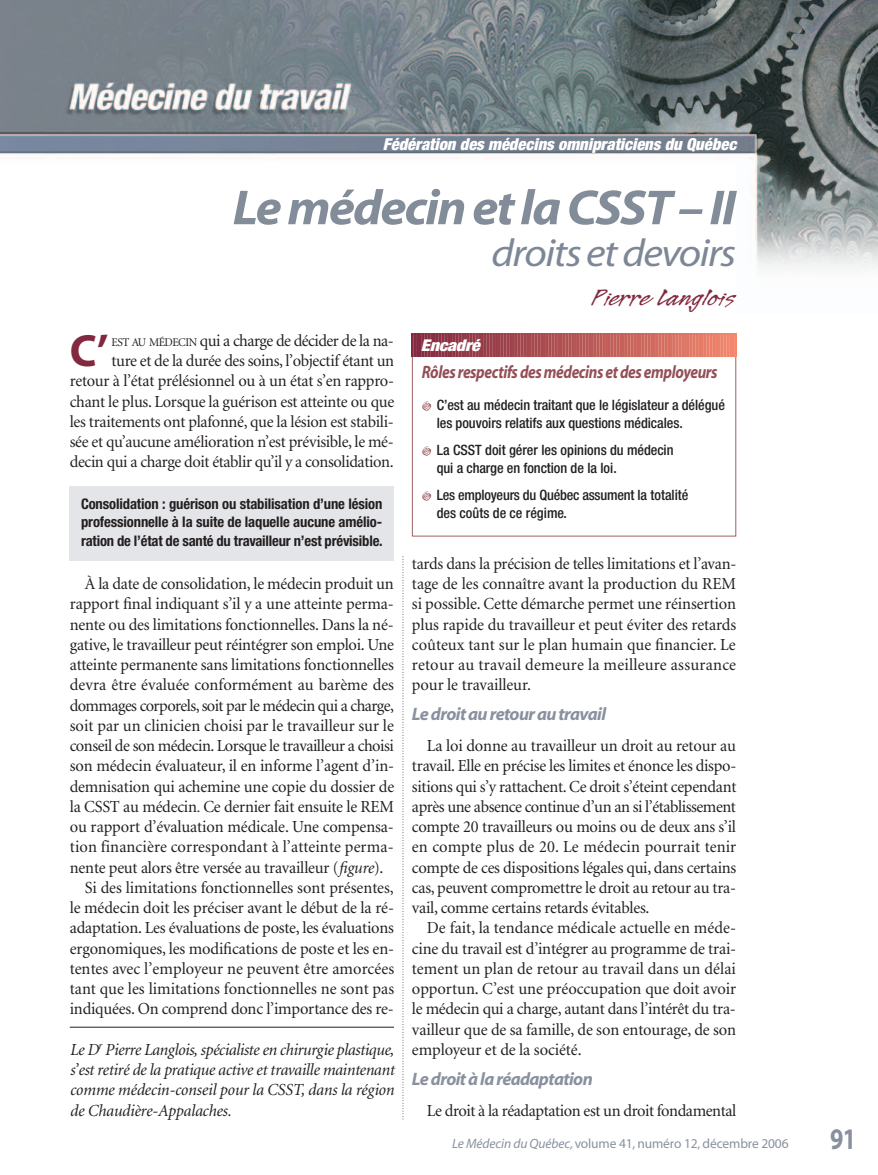
<style>
.page{position:relative;width:878px;height:1175px;background:#fff}
.page>*{position:absolute;margin:0;border:0;box-sizing:border-box;transform-origin:0 0}
.t1{font:italic 700 49.5px "Myriad";letter-spacing:-.035em;color:#838c99;scale:1.05 1}
.t2{font:700 45.3px "Myriad";color:#82293f}
.t3{font:italic 39px "Myriad";letter-spacing:-.035em;color:#7d8796;scale:1.1 1}
.t4{font:700 30px "Myriad";color:#89919e;scale:.8 1}
.t5{font:27px "Legault Std";color:#82293f;scale:1.2 1}
.t6{font:italic 700 18px "Myriad";letter-spacing:-.035em;color:#89919e}
.t7{font:italic 700 18px "Myriad";letter-spacing:-.025em;color:#944f56;scale:.85 1}
.t8{font:16.8px/20.2px "Minion";letter-spacing:-.01em;color:#231f20;text-align:justify}
.t9{font:italic 16.8px/20.2px "Minion";letter-spacing:-.01em;color:#231f20;text-align:justify}
.t10{font:16.8px "Minion";letter-spacing:-.03em;color:#231f20}
.t11{font:16.8px "Minion";letter-spacing:-.035em;color:#231f20}
.t12{font:italic 900 condensed 16.5px "Helvetica Neue";color:#fff}
.t13{font:italic 900 condensed 16.2px "Helvetica Neue";letter-spacing:-.015em;color:#fff;scale:1.11 1}
.t14{font:700 condensed 14.7px/18.8px "Helvetica Neue";letter-spacing:-.015em;color:#231f20;text-align:justify}
.t15{font:500 condensed 14.25px/18px "Helvetica Neue";letter-spacing:-.005em;color:#231f20}
.t16{font:13.5px "Myriad";letter-spacing:-.01em;color:#89919e}
.s1{font-size:11.85px}
.s2{font-size:15px}
.s3{font-style:italic}
</style>
<div class="page">
<div style="left:70px;top:486px;width:324px;height:74px;background:#e3e5e8"></div>
<img style="left:0;top:0;width:878px;height:271px">
<svg style="left:402px;top:556px;width:1px;height:564px"></svg>
<hr style="left:70px;top:1026px;width:324px;height:1px;background:#231f20">
<div style="left:412px;top:334px;width:324px;height:202px;border:1px solid #9e6064"></div>
<svg style="left:412px;top:334px;width:324px;height:22px;background:#b95c5b"></svg>
<p class="t12" style="left:383px;top:138px;width:355px">Fédération des médecins omnipraticiens du Québec</p>
<h1 class="t1" style="left:233px;top:189px;width:481px">Le médecin et la CSST – II</h1>
<h3 class="t3" style="left:491px;top:238px;width:224px">droits et devoirs</h3>
<h3 class="t5" style="left:592px;top:280px;width:121px">Pierre Langlois</h3>
<p class="t8" style="left:70px;top:332px;width:326px;text-align:right"><span class="s1">EST AU MÉDECIN</span> qui a charge de décider de la na-<br>ture et de la durée des soins, l’objectif étant un retour à l’état prélésionnel ou à un état s’en rappro&shy;chant le plus. Lorsque la guérison est atteinte ou que les traitements ont plafonné, que la lésion est stabili&shy;sée et qu’aucune amélioration n’est prévisible, le mé&shy;decin qui a charge doit établir qu’il y a consolidation.</p>
<p class="t14" style="left:81px;top:495px;width:303px">Consolidation : guérison ou stabilisation d’une lésion professionnelle à la suite de laquelle aucune amélio&shy;ration de l’état de santé du travailleur n’est prévisible.</p>
<p class="t8" style="left:85px;top:575px;width:310px">À la date de consolidation, le médecin produit un</p>
<p class="t8" style="left:70px;top:595px;width:325px">rapport final indiquant s’il y a une atteinte perma-</p>
<p class="t8" style="left:70px;top:615px;width:325px">nente ou des limitations fonctionnelles. Dans la né-</p>
<p class="t8" style="left:70px;top:635px;width:325px">gative, le travailleur peut réintégrer son emploi. Une</p>
<p class="t8" style="left:70px;top:656px;width:326px">atteinte permanente sans limitations fonctionnelles</p>
<p class="t8" style="left:70px;top:676px;width:326px">devra être évaluée conformément au barème des</p>
<p class="t11" style="left:70px;top:698px;width:326px">dommages corporels, soit par le médecin qui a charge,</p>
<p class="t8" style="left:70px;top:716px;width:326px">soit par un clinicien choisi par le travailleur sur le</p>
<p class="t10" style="left:70px;top:739px;width:325px">conseil de son médecin. Lorsque le travailleur a choisi</p>
<p class="t8" style="left:70px;top:757px;width:326px">son médecin évaluateur, il en informe l’agent d’in-</p>
<p class="t8" style="left:70px;top:777px;width:326px">demnisation qui achemine une copie du dossier de</p>
<p class="t8" style="left:70px;top:797px;width:326px">la CSST au médecin<span class="s2">.</span> Ce dernier fait ensuite le REM</p>
<p class="t8" style="left:70px;top:818px;width:325px">ou rapport d’évaluation médicale. Une compensa-</p>
<p class="t8" style="left:70px;top:838px;width:325px">tion financière correspondant à l’atteinte perma-</p>
<p class="t8" style="left:70px;top:858px;width:315px">nente peut alors être versée au travailleur (<span class="s3">figure</span>).</p>
<p class="t8" style="left:85px;top:878px;width:310px">Si des limitations fonctionnelles sont présentes,</p>
<p class="t8" style="left:70px;top:899px;width:326px">le médecin doit les préciser avant le début de la ré-</p>
<p class="t8" style="left:70px;top:919px;width:325px">adaptation. Les évaluations de poste, les évaluations</p>
<p class="t8" style="left:70px;top:939px;width:326px">ergonomiques, les modifications de poste et les en-</p>
<p class="t8" style="left:70px;top:959px;width:326px">tentes avec l’employeur ne peuvent être amorcées</p>
<p class="t8" style="left:70px;top:980px;width:326px">tant que les limitations fonctionnelles ne sont pas</p>
<p class="t8" style="left:70px;top:1000px;width:325px">indiquées. On comprend donc l’importance des re-</p>
<h2 class="t2" style="left:70px;top:334px;width:40px">C’</h2>
<p class="t9" style="left:70px;top:1040px;width:326px">Le D<sup>r</sup> Pierre Langlois, spécialiste en chirurgie plastique, s’est retiré de la pratique active et travaille maintenant comme médecin-conseil pour la CSST, dans la région de Chaudière-Appalaches.</p>
<p class="t13" style="left:421px;top:339px;width:54px">Encadré</p>
<p class="t7" style="left:422px;top:365px;width:349px">Rôles respectifs des médecins et des employeurs</p>
<p class="t15" style="left:436px;top:397px;width:290px">C’est au médecin traitant que le législateur a délégué les pouvoirs relatifs aux questions médicales.</p>
<p class="t15" style="left:436px;top:442px;width:238px">La CSST doit gérer les opinions du médecin qui a charge en fonction de la loi.</p>
<p class="t15" style="left:436px;top:487px;width:253px">Les employeurs du Québec assument la totalité des coûts de ce régime.</p>
<p class="t8" style="left:412px;top:554px;width:326px">tards dans la précision de telles limitations et l’avan&shy;tage de les connaître avant la production du REM si possible. Cette démarche permet une réinsertion plus rapide du travailleur et peut éviter des retards coûteux tant sur le plan humain que financier. Le retour au travail demeure la meilleure assurance pour le travailleur.</p>
<p class="t6" style="left:412px;top:707px;width:196px">Ledroit au retour au travail</p>
<p class="t8" style="left:412px;top:737px;width:326px;text-indent:15px">La loi donne au travailleur un droit au retour au travail. Elle en précise les limites et énonce les dispo&shy;sitions qui s’y rattachent. Ce droit s’éteint cependant après une absence continue d’un an si l’établissement compte 20 travailleurs ou moins ou de deux ans s’il en compte plus de 20. Le médecin pourrait tenir compte de ces dispositions légales qui, dans certains cas, peuvent compromettre le droit au retour au tra&shy;vail, comme certains retards évitables.</p>
<p class="t8" style="left:412px;top:919px;width:326px;text-indent:15px">De fait, la tendance médicale actuelle en méde&shy;cine du travail est d’intégrer au programme de trai&shy;tement un plan de retour au travail dans un délai opportun. C’est une préoccupation que doit avoir le médecin qui a charge, autant dans l’intérêt du tra&shy;vailleur que de sa famille, de son entourage, de son employeur et de la société.</p>
<p class="t6" style="left:412px;top:1072px;width:182px">Le droit à la réadaptation</p>
<p class="t8" style="left:427px;top:1101px;width:311px">Le droit à la réadaptation est un droit fondamental</p>
<p class="t16" style="left:452px;top:1138px;width:338px"><span class="s3">Le Médecin du Québec,</span>volume 41, numéro 12, décembre 2006</p>
<h3 class="t4" style="left:830px;top:1127px;width:34px">91</h3>
</div>
